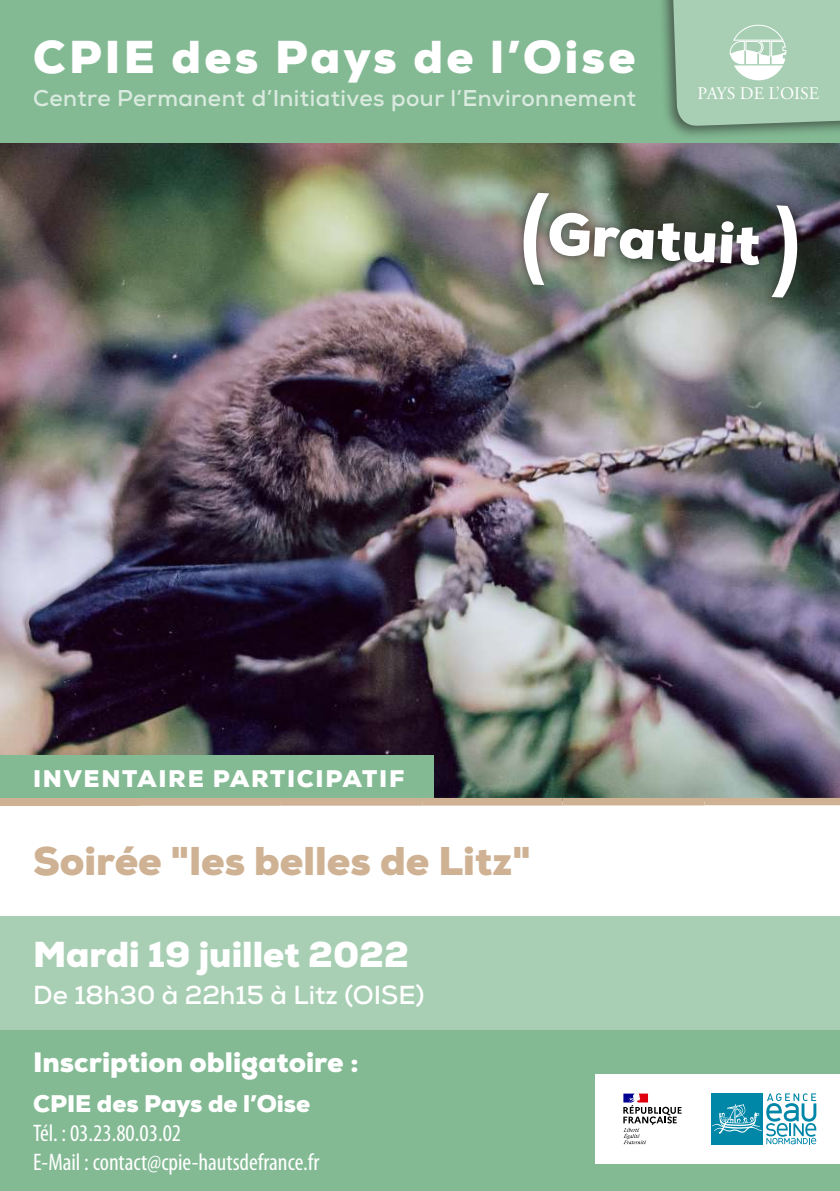
<style>
.page{position:relative;width:840px;height:1191px;background:#fff}
.page>*{position:absolute;margin:0;border:0;box-sizing:border-box;transform-origin:0 0}
.t1{font:900 58.6px "Nexa";color:#fff}
.t2{font:900 46px "Nexa";letter-spacing:.07em;color:#fff}
.t3{font:900 40px "Nexa";color:#cfb294}
.t4{font:900 36px "Nexa";color:#fff}
.t5{font:900 28px "Nexa";color:#fff}
.t6{font:700 26px "Nexa";color:#fff}
.t7{font:condensed 24px/28.8px "Myriad Pro";color:#fff}
.t8{font:900 24px "Nexa";letter-spacing:.07em;color:#fff}
.t9{font:900 24px "Nexa";color:#fff}
.t10{font:700 22.8px "Nexa";letter-spacing:.02em;color:#daeadf}
.t11{font:17.6px "Adobe Garamond Pro";color:#fff}
</style>
<div class="page">
<img style="left:0;top:143px;width:839px;height:655px">
<div style="left:0;top:916px;width:839px;height:114px;background:#a8cfb4"></div>
<div style="left:0;top:0;width:839px;height:143px;background:#83ba94"></div>
<div style="left:0;top:755px;width:433px;height:49px;background:#83ba94"></div>
<div style="left:512px;top:182px;width:295px;height:125px;background:#231f20;opacity:.75"></div>
<svg style="left:522px;top:193px;width:27px;height:92px"></svg>
<svg style="left:771px;top:205px;width:26px;height:92px"></svg>
<div style="left:656px;top:0;width:183px;height:140px;background:#231f20;opacity:.6"></div>
<svg style="left:671px;top:0;width:168px;height:126px;background:#a9cdb4"></svg>
<div style="left:0;top:1030px;width:839px;height:161px;background:#83ba94"></div>
<div style="left:595px;top:1074px;width:244px;height:89px;background:#fff"></div>
<div style="left:139px;top:798px;width:700px;height:7px;background:#cfb294"></div>
<div style="left:0;top:798px;width:139px;height:7px;background:#cfb294"></div>
<svg style="left:623px;top:1093px;width:58px;height:51px"></svg>
<svg style="left:711px;top:1093px;width:104px;height:51px"></svg>
<h2 class="t2" style="left:33px;top:27px;width:603px">CPIE des Pays de l’Oise</h2>
<p class="t10" style="left:33px;top:84px;width:604px">Centre Permanent d’Initiatives pour l’Environnement</p>
<p class="t11" style="left:697px;top:83px;width:123px">PAYS DE L’OISE</p>
<h1 class="t1" style="left:549px;top:196px;width:215px;rotate:3deg">Gratuit</h1>
<p class="t8" style="left:33px;top:763px;width:372px">INVENTAIRE PARTICIPATIF</p>
<h3 class="t3" style="left:33px;top:835px;width:499px">Soirée "les belles de Litz"</h3>
<h3 class="t4" style="left:33px;top:931px;width:377px">Mardi 19 juillet 2022</h3>
<p class="t6" style="left:33px;top:977px;width:392px">De 18h30 à 22h15 à Litz (OISE)</p>
<p class="t5" style="left:33px;top:1044px;width:327px">Inscription obligatoire :</p>
<p class="t9" style="left:33px;top:1088px;width:278px">CPIE des Pays de l’Oise</p>
<p class="t7" style="left:33px;top:1118px;width:287px">Tél. : 03.23.80.03.02<br>E-Mail : contact@cpie-hautsdefrance.fr</p>
</div>
